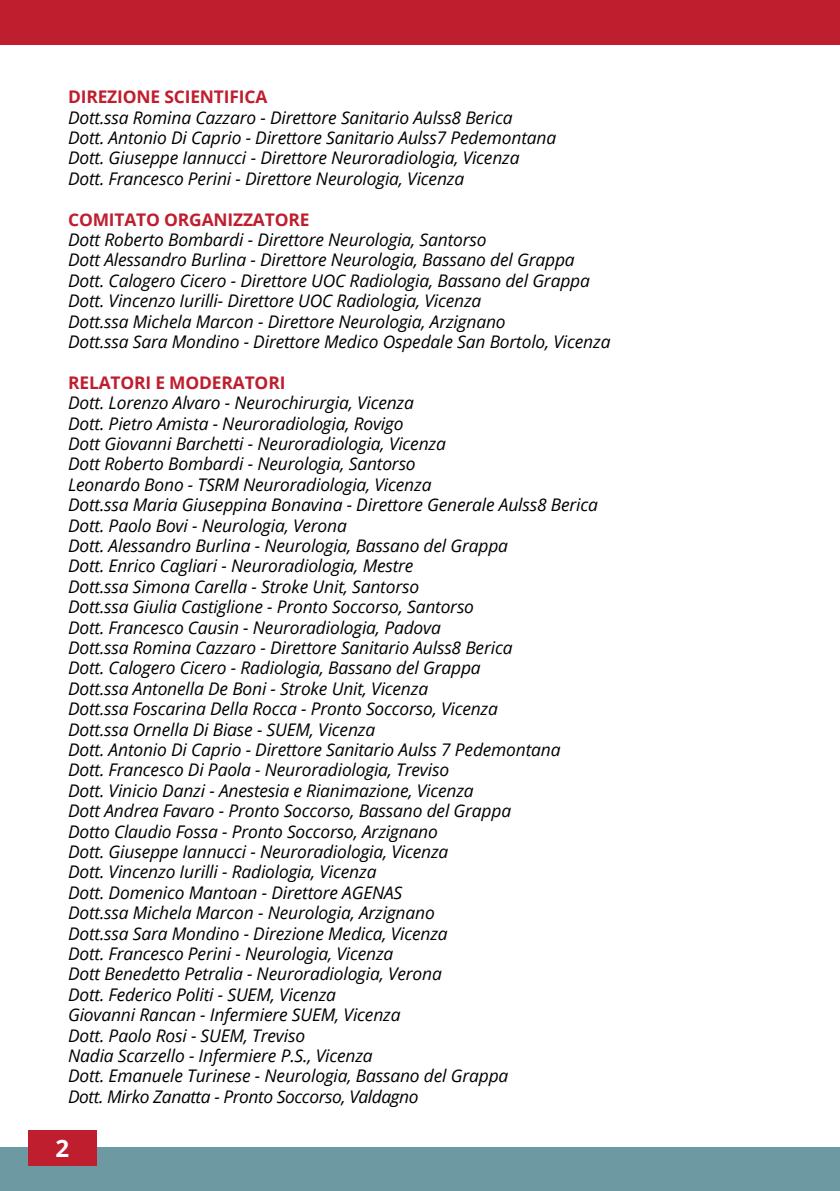
<style>
.page{position:relative;width:840px;height:1191px;background:#fff}
.page>*{position:absolute;margin:0;border:0;box-sizing:border-box;transform-origin:0 0}
.t1{font:700 24px "Open Sans";color:#fff}
.t2{font:italic 17.4px/20.4px "Open Sans";letter-spacing:-.01em;color:#000}
.t3{font:700 17.4px "Open Sans";letter-spacing:-.01em;color:#bf1e2e}
</style>
<div class="page">
<div style="left:0;top:0;width:839px;height:44px;background:#bf1e2e"></div>
<div style="left:0;top:1147px;width:839px;height:44px;background:#6d99a2"></div>
<div style="left:28px;top:1129px;width:68px;height:36px;background:#bf1e2e"></div>
<p class="t3" style="left:68px;top:85px;width:201px">DIREZIONE SCIENTIFICA</p>
<p class="t2" style="left:68px;top:107px;width:489px">Dott.ssa Romina Cazzaro - Direttore Sanitario Aulss8 Berica<br>Dott. Antonio Di Caprio - Direttore Sanitario Aulss7 Pedemontana Dott. Giuseppe Iannucci - Direttore Neuroradiologia, Vicenza Dott. Francesco Perini - Direttore Neurologia, Vicenza</p>
<p class="t3" style="left:68px;top:207px;width:243px">COMITATO ORGANIZZATORE</p>
<p class="t2" style="left:68px;top:229px;width:543px">Dott Roberto Bombardi - Direttore Neurologia, Santorso<br>Dott Alessandro Burlina - Direttore Neurologia, Bassano del Grappa Dott. Calogero Cicero - Direttore UOC Radiologia, Bassano del Grappa Dott. Vincenzo Iurilli- Direttore UOC Radiologia, Vicenza<br>Dott.ssa Michela Marcon - Direttore Neurologia, Arzignano<br>Dott.ssa Sara Mondino - Direttore Medico Ospedale San Bortolo, Vicenza</p>
<p class="t3" style="left:68px;top:370px;width:219px">RELATORI E MODERATORI</p>
<p class="t2" style="left:68px;top:392px;width:531px">Dott. Lorenzo Alvaro - Neurochirurgia, Vicenza<br>Dott. Pietro Amista - Neuroradiologia, Rovigo<br>Dott Giovanni Barchetti - Neuroradiologia, Vicenza<br>Dott Roberto Bombardi - Neurologia, Santorso<br>Leonardo Bono - TSRM Neuroradiologia, Vicenza<br>Dott.ssa Maria Giuseppina Bonavina - Direttore Generale Aulss8 Berica Dott. Paolo Bovi - Neurologia, Verona<br>Dott. Alessandro Burlina - Neurologia, Bassano del Grappa<br>Dott. Enrico Cagliari - Neuroradiologia, Mestre<br>Dott.ssa Simona Carella - Stroke Unit, Santorso<br>Dott.ssa Giulia Castiglione - Pronto Soccorso, Santorso<br>Dott. Francesco Causin - Neuroradiologia, Padova<br>Dott.ssa Romina Cazzaro - Direttore Sanitario Aulss8 Berica<br>Dott. Calogero Cicero - Radiologia, Bassano del Grappa<br>Dott.ssa Antonella De Boni - Stroke Unit, Vicenza<br>Dott.ssa Foscarina Della Rocca - Pronto Soccorso, Vicenza<br>Dott.ssa Ornella Di Biase - SUEM, Vicenza<br>Dott. Antonio Di Caprio - Direttore Sanitario Aulss 7 Pedemontana Dott. Francesco Di Paola - Neuroradiologia, Treviso<br>Dott. Vinicio Danzi - Anestesia e Rianimazione, Vicenza<br>Dott Andrea Favaro - Pronto Soccorso, Bassano del Grappa<br>Dotto Claudio Fossa - Pronto Soccorso, Arzignano<br>Dott. Giuseppe Iannucci - Neuroradiologia, Vicenza<br>Dott. Vincenzo Iurilli - Radiologia, Vicenza<br>Dott. Domenico Mantoan - Direttore AGENAS<br>Dott.ssa Michela Marcon - Neurologia, Arzignano<br>Dott.ssa Sara Mondino - Direzione Medica, Vicenza<br>Dott. Francesco Perini - Neurologia, Vicenza<br>Dott Benedetto Petralia - Neuroradiologia, Verona<br>Dott. Federico Politi - SUEM, Vicenza<br>Giovanni Rancan - Infermiere SUEM, Vicenza<br>Dott. Paolo Rosi - SUEM, Treviso<br>Nadia Scarzello - Infermiere P.S., Vicenza<br>Dott. Emanuele Turinese - Neurologia, Bassano del Grappa<br>Dott. Mirko Zanatta - Pronto Soccorso, Valdagno</p>
<h1 class="t1" style="left:56px;top:1131px;width:15px">2</h1>
</div>
